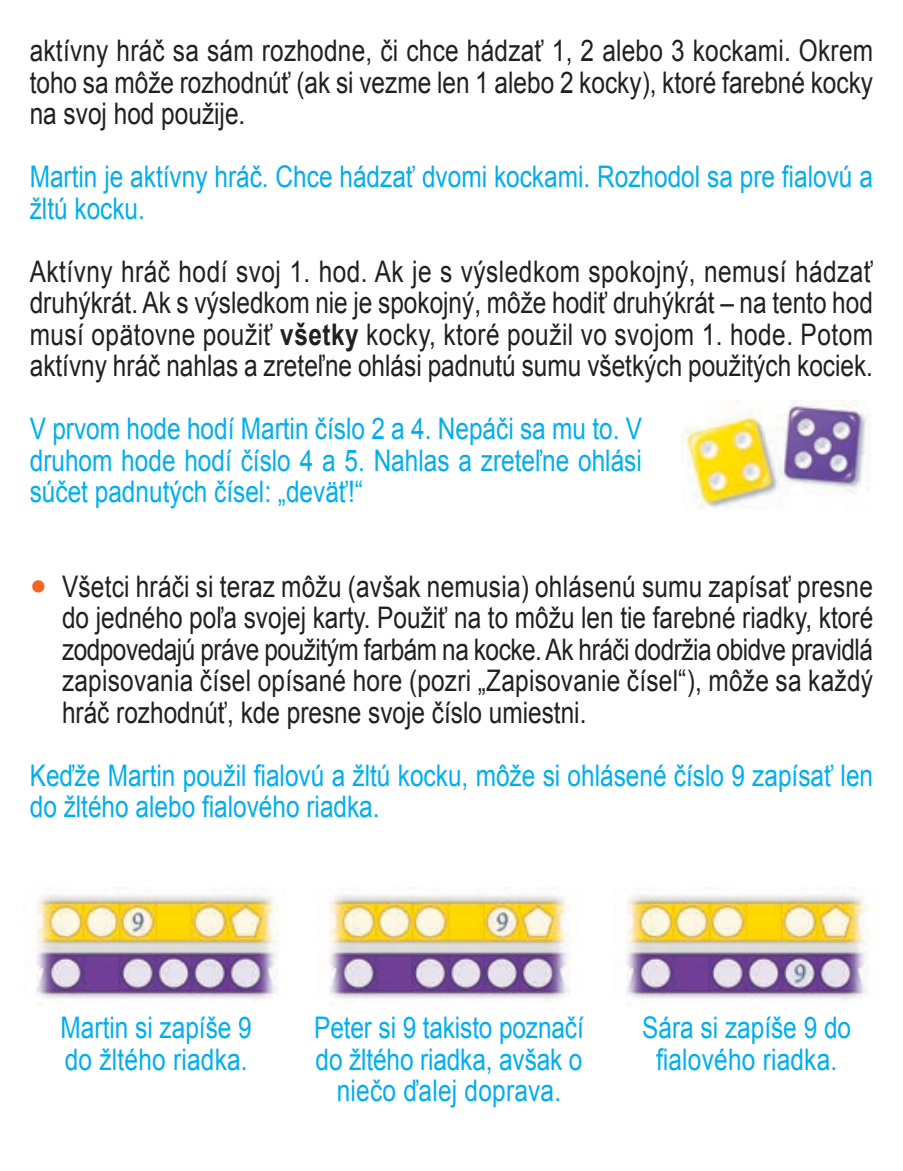
<style>
.page{position:relative;width:903px;height:1171px;background:#fff}
.page>*{position:absolute;margin:0;border:0;box-sizing:border-box;transform-origin:0 0}
.t1{font:29.75px/31.5px "Arial";color:#231f20;text-align:justify;scale:.82 1}
.t2{font:29.75px/31.5px "Arial";color:#00aeef;text-align:center;scale:.82 1}
.t3{font:29.75px "Arial";letter-spacing:-.02em;color:#231f20;scale:.82 1}
.s1{font-weight:700}
.s2{font-size:49px;color:#f26522}
</style>
<div class="page">
<img style="left:682px;top:401px;width:189px;height:108px">
<img style="left:36px;top:887px;width:244px;height:112px">
<img style="left:329px;top:887px;width:253px;height:112px">
<img style="left:626px;top:887px;width:244px;height:112px">
<p class="t1" style="left:30px;top:35px;width:1030px">aktívny hráč sa sám rozhodne, či chce hádzať 1, 2 alebo 3 kockami. Okrem toho sa môže rozhodnúť (ak si vezme len 1 alebo 2 kocky), ktoré farebné kocky na svoj hod použije.</p>
<p class="t2" style="left:30px;top:161px;width:1030px;text-align:left">Martin je aktívny hráč. Chce hádzať dvomi kockami. Rozhodol sa pre fialovú a žltú kocku.</p>
<p class="t1" style="left:30px;top:256px;width:1030px">Aktívny hráč hodí svoj 1. hod. Ak je s výsledkom spokojný, nemusí hádzať druhýkrát. Ak s výsledkom nie je spokojný, môže hodiť druhýkrát – na tento hod musí opätovne použiť <span class="s1">všetky</span> kocky, ktoré použil vo svojom 1. hode. Potom aktívny hráč nahlas a zreteľne ohlási padnutú sumu všetkých použitých kociek.</p>
<p class="t2" style="left:30px;top:413px;width:748px;text-align:justify">V prvom hode hodí Martin číslo 2 a 4. Nepáči sa mu to. V druhom hode hodí číslo 4 a 5. Nahlas a zreteľne ohlási súčet padnutých čísel: „deväť!“</p>
<p class="t1" style="left:30px;top:571px;width:1030px"><span class="s2">•</span> Všetci hráči si teraz môžu (avšak nemusia) ohlásenú sumu zapísať presne</p>
<p class="t1" style="left:62px;top:602px;width:991px">do jedného poľa svojej karty. Použiť na to môžu len tie farebné riadky, ktoré</p>
<p class="t3" style="left:62px;top:630px;width:990px">zodpovedajú práve použitým farbám na kocke. Ak hráči dodržia obidve pravidlá</p>
<p class="t1" style="left:62px;top:665px;width:990px">zapisovania čísel opísané hore (pozri „Zapisovanie čísel“), môže sa každý</p>
<p class="t1" style="left:62px;top:697px;width:641px">hráč rozhodnúť, kde presne svoje číslo umiestni.</p>
<p class="t2" style="left:30px;top:760px;width:1030px;text-align:left">Keďže Martin použil fialovú a žltú kocku, môže si ohlásené číslo 9 zapísať len do žltého alebo fialového riadka.</p>
<p class="t2" style="left:61px;top:1012px;width:235px">Martin si zapíše 9</p>
<p class="t2" style="left:65px;top:1043px;width:225px">do žltého riadka.</p>
<p class="t2" style="left:314px;top:1012px;width:330px">Peter si 9 takisto poznačí do žltého riadka, avšak o niečo ďalej doprava.</p>
<p class="t2" style="left:642px;top:1012px;width:256px">Sára si zapíše 9 do fialového riadka.</p>
</div>
